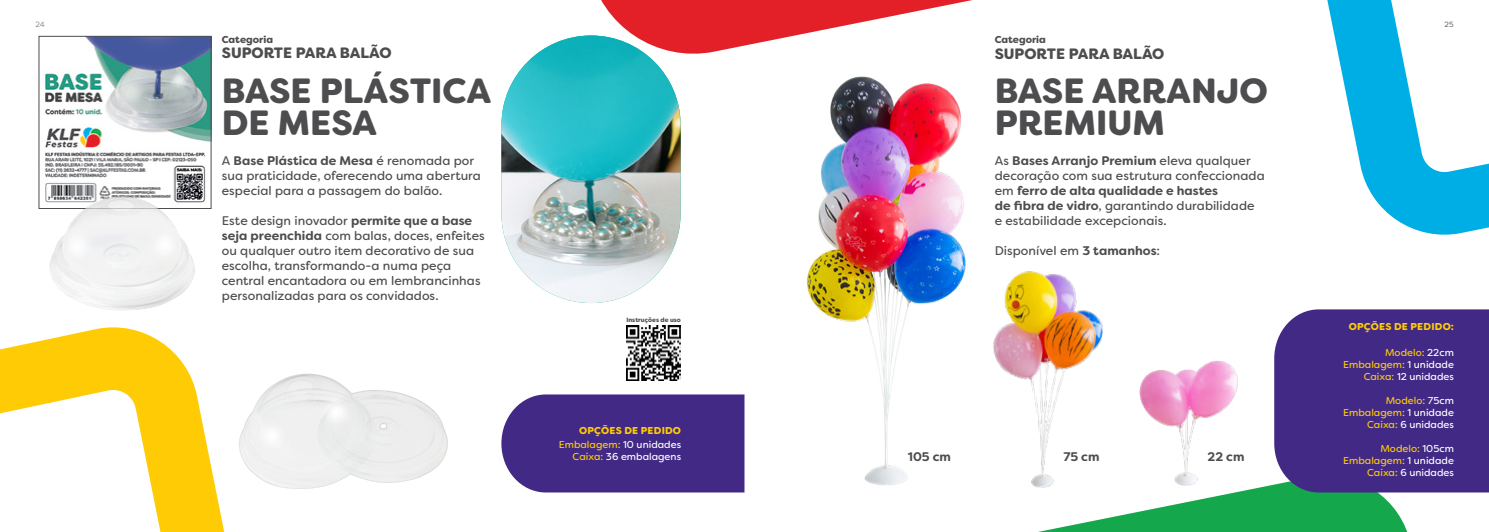
<style>
.page{position:relative;width:1489px;height:532px;background:#fff}
.page>*{position:absolute;margin:0;border:0;box-sizing:border-box;transform-origin:0 0}
.t1{font:900 35px/32.5px "Filson Soft";color:#4d4d4f}
.t2{font:900 15px "Filson Soft";color:#4d4d4f}
.t3{font:12.5px/15px "Filson Soft";letter-spacing:.005em;color:#4d4d4f}
.t4{font:700 12.5px "Filson Soft";color:#4d4d4f}
.t5{font:10px/12px "Filson Soft";color:#ffcb05;text-align:right}
.t6{font:10px/12px "Filson Soft";color:#fff;text-align:right}
.t7{font:900 10px "Filson Soft";letter-spacing:.02em;color:#ffcb05}
.t8{font:900 10px "Filson Soft";color:#4d4d4f}
.t9{font:300 7.5px "Filson Soft";color:#4d4d4f}
.t10{font:7.5px "Filson Soft";color:#4d4d4f}
.t11{font:900 6.25px "Filson Soft";color:#4e4e4f}
.s1{font-weight:700}
.s2{color:#ffcb05}
.s3{color:#fff}
</style>
<div class="page">
<svg style="left:0;top:327px;width:224px;height:204px"></svg>
<img style="left:44px;top:38px;width:165px;height:150px">
<div style="left:39px;top:36px;width:172px;height:172px;border:1px solid #4d4d4f"></div>
<img style="left:40px;top:188px;width:170px;height:122px">
<svg style="left:1043px;top:484px;width:445px;height:47px"></svg>
<svg style="left:1336px;top:0;width:152px;height:235px"></svg>
<svg style="left:601px;top:0;width:735px;height:108px"></svg>
<img style="left:780px;top:43px;width:218px;height:442px">
<div style="left:1274px;top:309px;width:214px;height:183px;background:#412985"></div>
<div style="left:501px;top:394px;width:243px;height:98px;background:#412985"></div>
<img style="left:221px;top:358px;width:227px;height:144px">
<img style="left:501px;top:35px;width:179px;height:268px;border-radius:90px">
<img style="left:1131px;top:360px;width:116px;height:140px">
<img style="left:956px;top:241px;width:175px;height:275px">
<img style="left:626px;top:326px;width:55px;height:54px">
<p class="t9" style="left:35px;top:19px;width:11px">24</p>
<p class="t10" style="left:1444px;top:19px;width:10px">25</p>
<p class="t8" style="left:222px;top:33px;width:53px">Categoria</p>
<p class="t2" style="left:222px;top:43px;width:171px">SUPORTE PARA BALÃO</p>
<h1 class="t1" style="left:222px;top:74px;width:271px">BASE PLÁSTICA<br>DE MESA</h1>
<p class="t3" style="left:222px;top:153px;width:260px">A <span class="s1">Base Plástica de Mesa</span> é renomada por sua praticidade, oferecendo uma abertura especial para a passagem do balão.</p>
<p class="t3" style="left:222px;top:213px;width:264px">Este design inovador <span class="s1">permite que a base seja preenchida</span> com balas, doces, enfeites ou qualquer outro item decorativo de sua escolha, transformando-a numa peça central encantadora ou em lembrancinhas personalizadas para os convidados.</p>
<p class="t11" style="left:626px;top:315px;width:56px">Instruções de uso</p>
<p class="t7" style="left:579px;top:424px;width:103px">OPÇÕES DE PEDIDO</p>
<p class="t6" style="left:559px;top:438px;width:124px"><span class="s2">Embalagem:</span> 10 unidades<br><span class="s2">Caixa:</span> 36 embalagens</p>
<p class="t8" style="left:994px;top:33px;width:53px">Categoria</p>
<p class="t2" style="left:994px;top:44px;width:171px">SUPORTE PARA BALÃO</p>
<h1 class="t1" style="left:994px;top:74px;width:275px">BASE ARRANJO<br>PREMIUM</h1>
<p class="t3" style="left:994px;top:153px;width:271px">As <span class="s1">Bases Arranjo Premium</span> eleva qualquer decoração com sua estrutura confeccionada em <span class="s1">ferro de alta qualidade e hastes<br>de fibra de vidro</span>, garantindo durabilidade e estabilidade excepcionais.</p>
<p class="t3" style="left:994px;top:243px;width:167px">Disponível em <span class="s1">3 tamanhos</span>:</p>
<p class="t4" style="left:907px;top:448px;width:45px">105 cm</p>
<p class="t4" style="left:1063px;top:448px;width:38px">75 cm</p>
<p class="t4" style="left:1207px;top:448px;width:38px">22 cm</p>
<p class="t7" style="left:1348px;top:320px;width:107px">OPÇÕES DE PEDIDO:</p>
<p class="t5" style="left:1343px;top:346px;width:112px">Modelo: <span class="s3">22cm<br></span>Embalagem: <span class="s3">1 unidade<br></span>Caixa: <span class="s3">12 unidades</span></p>
<p class="t5" style="left:1343px;top:394px;width:112px">Modelo: <span class="s3">75cm<br></span>Embalagem: <span class="s3">1 unidade<br></span>Caixa: <span class="s3">6 unidades</span></p>
<p class="t5" style="left:1343px;top:442px;width:112px">Modelo: <span class="s3">105cm<br></span>Embalagem: <span class="s3">1 unidade<br></span>Caixa: <span class="s3">6 unidades</span></p>
</div>
